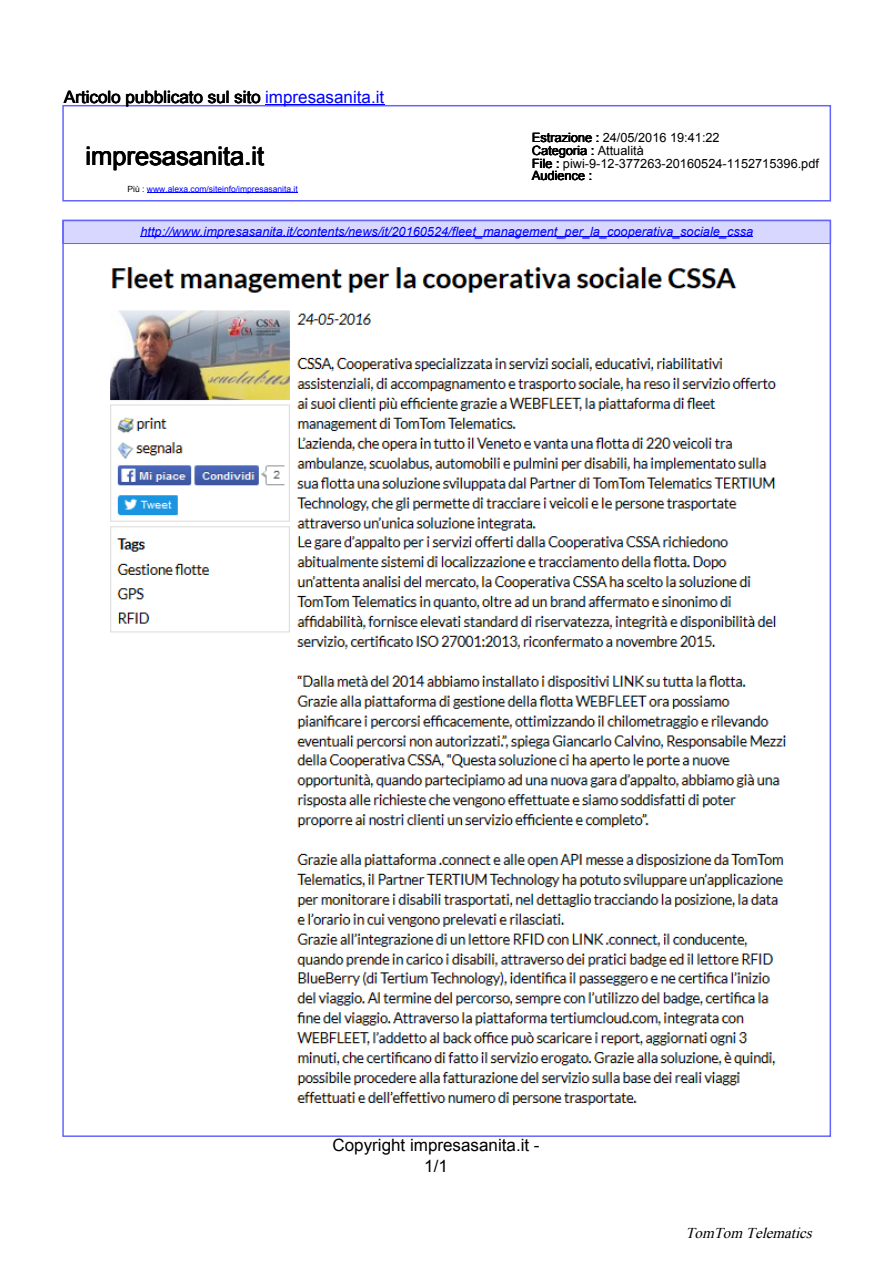
<style>
.page{position:relative;width:893px;height:1263px;background:#fff}
.page>*{position:absolute;margin:0;border:0;box-sizing:border-box;transform-origin:0 0}
.t1{font:25.5px "Arial";color:#000}
.t2{font:16.95px "Arial";color:#000}
.t3{font:italic 15px "Times New Roman";color:#000}
.t4{font:italic 12.75px "Arial";color:#00f}
.t5{font:12.75px/12.8px "Arial";color:#000}
.t6{font:8.55px "Arial";color:#00f}
.s1{color:#00f}
.s2{color:#000}
</style>
<div class="page">
<div style="left:62px;top:105px;width:769px;height:97px;border:2px solid #6464ff"></div>
<div style="left:62px;top:220px;width:769px;height:24px;border:2px solid #6464ff"></div>
<div style="left:64px;top:221px;width:765px;height:22px;background:#d7d7ff"></div>
<hr style="left:140px;top:237px;width:613px;height:1px;background:#00f">
<hr style="left:147px;top:193px;width:151px;height:1px;background:#00f">
<hr style="left:265px;top:104px;width:119px;height:1px;background:#00f">
<img style="left:110px;top:267px;width:677px;height:839px">
<h2 class="t2" style="left:64px;top:86px;width:322px">Articolo pubblicato sul sito <span class="s1">impresasanita.it</span></h2>
<h1 class="t1" style="left:85px;top:139px;width:180px">impresasanita.it</h1>
<p class="t6" style="left:128px;top:183px;width:172px"><span class="s2">Più :</span> www.alexa.com/siteinfo/impresasanita.it</p>
<p class="t5" style="left:531px;top:131px;width:289px">Estrazione : 24/05/2016 19:41:22<br>Categoria : Attualità<br>File : piwi-9-12-377263-20160524-1152715396.pdf<br>Audience :</p>
<p class="t4" style="left:140px;top:223px;width:614px">http://www.impresasanita.it/contents/news/it/20160524/fleet_management_per_la_cooperativa_sociale_cssa</p>
<h2 class="t2" style="left:332px;top:1134px;width:208px">Copyright impresasanita.it -</h2>
<h2 class="t2" style="left:424px;top:1155px;width:25px">1/1</h2>
<p class="t3" style="left:685px;top:1222px;width:133px">TomTom Telematics</p>
</div>
